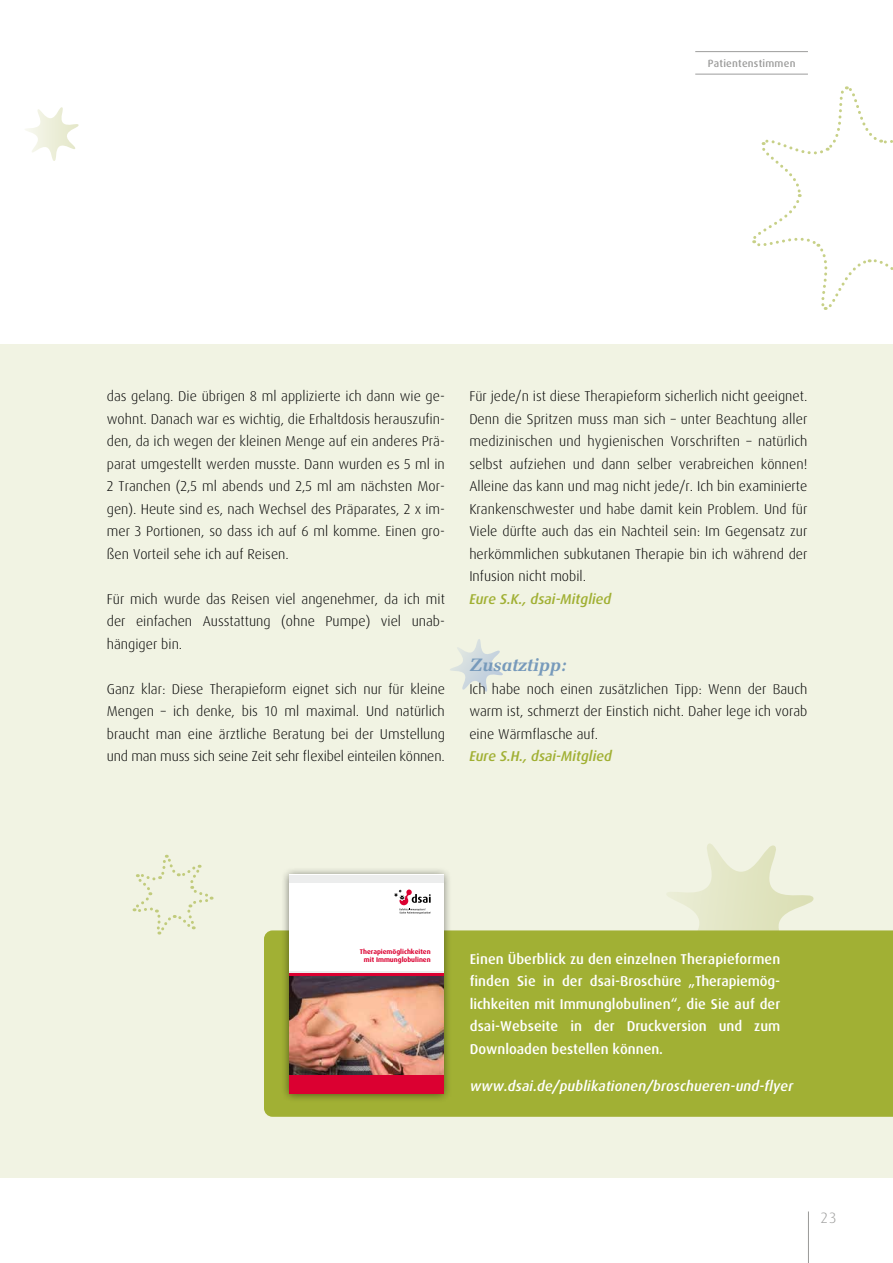
<style>
.page{position:relative;width:893px;height:1263px;background:#fff}
.page>*{position:absolute;margin:0;border:0;box-sizing:border-box;transform-origin:0 0}
.t1{font:italic 700 18px "Melior";color:#779abb}
.t2{font:300 15px "Dax Pro";color:#9d9d9c}
.t3{font:300 14.25px/22.5px "Dax Pro";color:#000;text-align:justify}
.t4{font:500 14.25px/22.5px "Dax Pro";color:#fff;text-align:justify}
.t5{font:italic 500 14.25px "Dax Pro";letter-spacing:.005em;color:#fff}
.t6{font:italic 500 14.25px "Dax Pro";color:#a1b034}
.t7{font:500 10.5px "Dax Pro";letter-spacing:.02em;color:#9d9d9c}
.t8{font:700 6.75px/8.1px "Dax Pro";color:#db0031;text-align:center}
</style>
<div class="page">
<div style="left:0;top:344px;width:893px;height:834px;background:#f1f3e3"></div>
<hr style="left:808px;top:1211px;width:1px;height:52px;background:#9d9d9c">
<svg style="left:667px;top:843px;width:147px;height:87px"></svg>
<div style="left:264px;top:930px;width:629px;height:187px;background:#a1b034"></div>
<svg style="left:25px;top:107px;width:54px;height:54px"></svg>
<svg style="left:752px;top:86px;width:141px;height:224px"></svg>
<div style="left:281px;top:866px;width:172px;height:236px;background:#000;opacity:.5"></div>
<div style="left:290px;top:875px;width:154px;height:219px;background:#fff"></div>
<img style="left:290px;top:976px;width:154px;height:99px">
<hr style="left:290px;top:971px;width:154px;height:1px;background:#eceded">
<hr style="left:290px;top:973px;width:154px;height:3px;background:#db0031">
<div style="left:290px;top:875px;width:154px;height:7px;background:#eceded"></div>
<svg style="left:394px;top:889px;width:37px;height:25px"></svg>
<div style="left:290px;top:1075px;width:154px;height:19px;background:#db0031"></div>
<hr style="left:695px;top:74px;width:113px;height:1px;background:#9d9d9c">
<hr style="left:695px;top:51px;width:113px;height:1px;background:#9d9d9c">
<svg style="left:450px;top:639px;width:53px;height:53px"></svg>
<svg style="left:132px;top:854px;width:81px;height:80px"></svg>
<p class="t7" style="left:708px;top:56px;width:89px">Patientenstimmen</p>
<p class="t3" style="left:107px;top:385px;width:340px">das gelang. Die übrigen 8 ml applizierte ich dann wie ge&shy;wohnt. Danach war es wichtig, die Erhaltdosis herauszufin&shy;den, da ich wegen der kleinen Menge auf ein anderes Prä&shy;parat umgestellt werden musste. Dann wurden es 5 ml in 2 Tranchen (2,5 ml abends und 2,5 ml am nächsten Mor&shy;gen). Heute sind es, nach Wechsel des Präparates, 2 x im&shy;mer 3 Portionen, so dass ich auf 6 ml komme. Einen gro&shy;ßen Vorteil sehe ich auf Reisen.</p>
<p class="t3" style="left:107px;top:588px;width:340px;text-align:left">Für mich wurde das Reisen viel angenehmer, da ich mit der einfachen Ausstattung (ohne Pumpe) viel unab&shy;hängiger bin.</p>
<p class="t3" style="left:107px;top:678px;width:340px">Ganz klar: Diese Therapieform eignet sich nur für kleine Mengen – ich denke, bis 10 ml maximal. Und natürlich braucht man eine ärztliche Beratung bei der Umstellung und man muss sich seine Zeit sehr flexibel einteilen können.</p>
<p class="t3" style="left:469px;top:385px;width:340px">Für jede/n ist diese Therapieform sicherlich nicht geeignet.<br>Denn die Spritzen muss man sich – unter Beachtung aller medizinischen und hygienischen Vorschriften – natürlich selbst aufziehen und dann selber verabreichen können!<br>Alleine das kann und mag nicht jede/r. Ich bin examinierte Krankenschwester und habe damit kein Problem. Und für Viele dürfte auch das ein Nachteil sein: Im Gegensatz zur herkömmlichen subkutanen Therapie bin ich während der Infusion nicht mobil.</p>
<p class="t6" style="left:469px;top:590px;width:143px">Eure S.K., dsai-Mitglied</p>
<p class="t1" style="left:469px;top:654px;width:99px">Zusatztipp:</p>
<p class="t3" style="left:469px;top:678px;width:340px">Ich habe noch einen zusätzlichen Tipp: Wenn der Bauch warm ist, schmerzt der Einstich nicht. Daher lege ich vorab eine Wärmflasche auf.</p>
<p class="t6" style="left:469px;top:747px;width:144px">Eure S.H., dsai-Mitglied</p>
<p class="t8" style="left:360px;top:948px;width:72px">Therapiemöglichkeiten mit Immunglobulinen</p>
<p class="t4" style="left:470px;top:948px;width:312px">Einen Überblick zu den einzelnen Therapieformen finden Sie in der dsai-Broschüre „Therapiemög&shy;lichkeiten mit Immunglobulinen“, die Sie auf der dsai-Webseite in der Druckversion und zum Downloaden bestellen können.</p>
<p class="t5" style="left:470px;top:1077px;width:325px">www.dsai.de/publikationen/broschueren-und-flyer</p>
<p class="t2" style="left:821px;top:1208px;width:17px">23</p>
</div>
